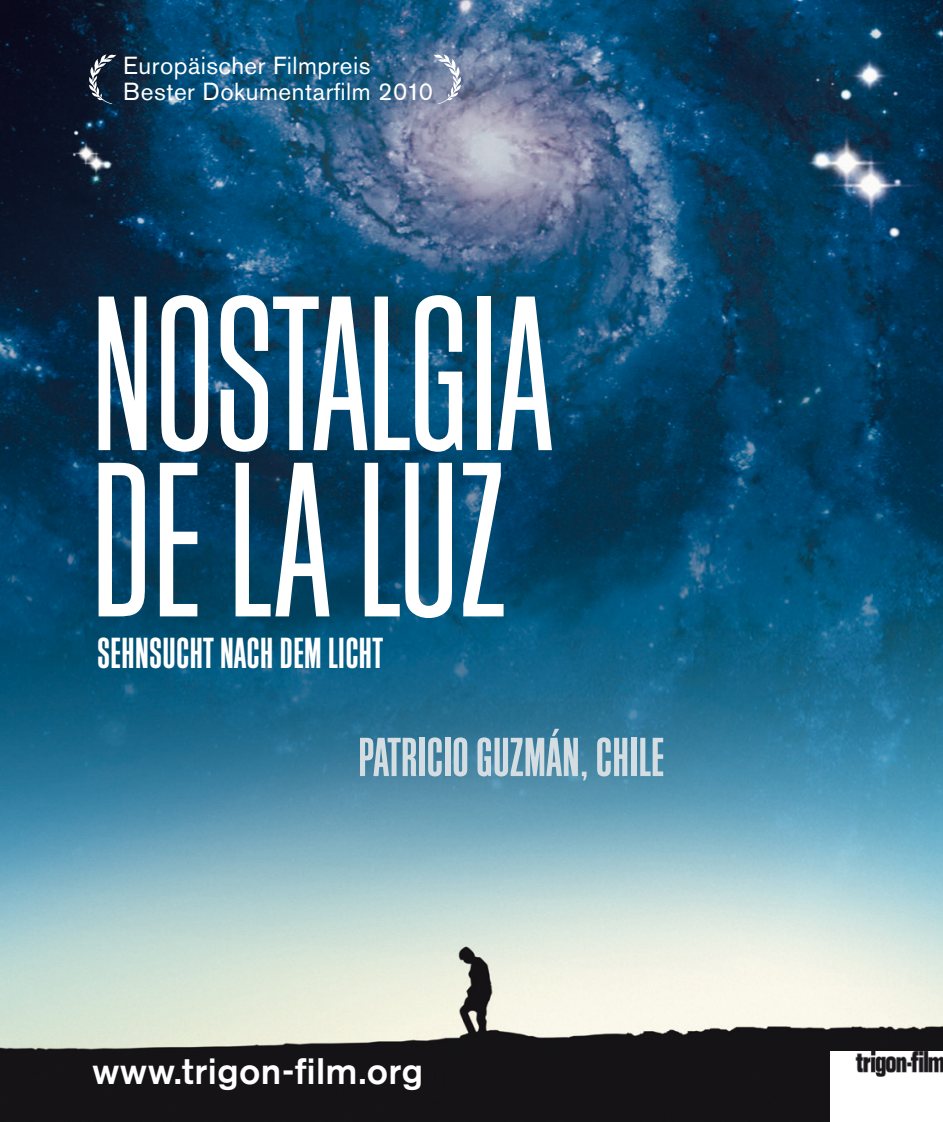
<style>
.page{position:relative;width:943px;height:1122px;background:#fff}
.page>*{position:absolute;margin:0;border:0;box-sizing:border-box;transform-origin:0 0}
.t1{font:229.95px/166.2px "Block Gothic Light Extra Cond";letter-spacing:-.005em;color:#fff}
.t2{font:57.4px "Block Gothic Demi Extra Cond";letter-spacing:.01em;color:#d3dde2}
.t3{font:45.5px "Block Gothic Demi Extra Cond";letter-spacing:.015em;color:#fff}
.t4{font:500 36.4px "Akzidenz Grotesk BQ";letter-spacing:.01em;color:#fff}
.t5{font:24.5px/26.2px "Akzidenz Grotesk BQ";letter-spacing:.02em;color:#fff}
</style>
<div class="page">
<img style="left:0;top:0;width:943px;height:1121px">
<img style="left:831px;top:1050px;width:112px;height:71px">
<img style="left:427px;top:55px;width:40px;height:49px">
<img style="left:83px;top:55px;width:40px;height:50px">
<p class="t5" style="left:123px;top:52px;width:311px">Europäischer Filmpreis<br>Bester Dokumentarfilm 2010</p>
<h1 class="t1" style="left:90px;top:283px;width:463px">NOSTALGIA<br>DE LA LUZ</h1>
<h3 class="t3" style="left:98px;top:622px;width:287px">SEHNSUCHTNACH DEM LICHT</h3>
<h2 class="t2" style="left:358px;top:717px;width:307px">PATRICIO GUZMÁN, CHILE</h2>
<h3 class="t4" style="left:92px;top:1048px;width:332px">www.trigon-film.org</h3>
</div>
